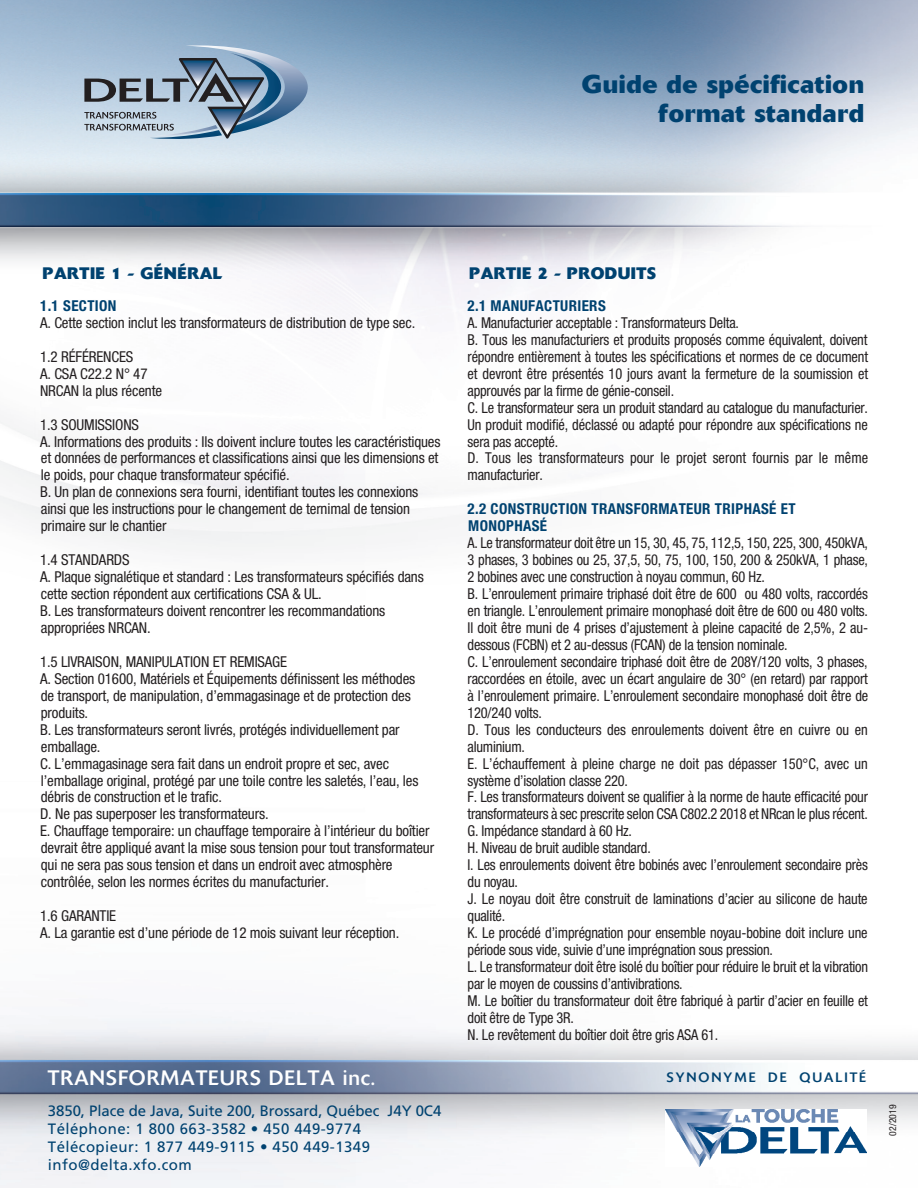
<style>
.page{position:relative;width:918px;height:1188px;background:#fff}
.page>*{position:absolute;margin:0;border:0;box-sizing:border-box;transform-origin:0 0}
.TEXTE_10_PTS{font:700 25.5px/28.5px "Delta";letter-spacing:.025em;color:#004270;text-align:right}
.t1{font:20.7px "Delta";letter-spacing:.045em;color:#fff}
.TEXTE_10_PTS-2{font:700 16.5px "Delta";letter-spacing:.025em;color:#004270}
.TEXTE_10_PTS-3{font:condensed 15px/17px "Helvetica Neue LT Std";letter-spacing:-.01em;color:#231f20;scale:.96 1}
.TEXTE_10_PTS-4{font:condensed 15px/17px "Helvetica Neue LT Std";letter-spacing:-.01em;color:#231f20}
.t2{font:15px "Frutiger LT Std";letter-spacing:.03em;color:#004270}
.TEXTE_10_PTS-5{font:700 condensed 15px/17px "Helvetica Neue LT Std";letter-spacing:.025em;color:#004270}
.t3{font:15px "Frutiger LT Std";letter-spacing:-.005em;color:#004270}
.t4{font:13.5px "Delta";letter-spacing:.145em;color:#004270}
.TEXTE_10_PTS-6{font:condensed 9.75px "Helvetica Neue LT Std";letter-spacing:.015em;color:#231f20}
</style>
<div class="page">
<img style="left:0;top:0;width:918px;height:1188px">
<img style="left:665px;top:1110px;width:202px;height:57px">
<svg style="left:84px;top:45px;width:224px;height:94px;background:#8da3b8"></svg>
<p class="TEXTE_10_PTS" style="left:582px;top:70px;width:284px">Guide de spécification format standard</p>
<p class="TEXTE_10_PTS-2" style="left:43px;top:263px;width:181px">PARTIE 1 - GÉNÉRAL</p>
<p class="TEXTE_10_PTS-2" style="left:469px;top:263px;width:188px">PARTIE 2 - PRODUITS</p>
<p class="TEXTE_10_PTS-5" style="left:40px;top:297px;width:78px">1.1 SECTION</p>
<p class="TEXTE_10_PTS-4" style="left:40px;top:314px;width:377px">A. Cette section inclut les transformateurs de distribution de type sec.</p>
<p class="TEXTE_10_PTS-4" style="left:40px;top:348px;width:95px">1.2 RÉFÉRENCES</p>
<p class="TEXTE_10_PTS-4" style="left:40px;top:365px;width:109px">A. CSA C22.2 N° 47</p>
<p class="TEXTE_10_PTS-4" style="left:40px;top:382px;width:123px">NRCAN la plus récente</p>
<p class="TEXTE_10_PTS-4" style="left:40px;top:416px;width:100px">1.3 SOUMISSIONS</p>
<p class="TEXTE_10_PTS-4" style="left:40px;top:433px;width:402px">A. Informations des produits : Ils doivent inclure toutes les caractéristiques et données de performances et classifications ainsi que les dimensions et le poids, pour chaque transformateur spécifié.</p>
<p class="TEXTE_10_PTS-4" style="left:40px;top:484px;width:380px">B. Un plan de connexions sera fourni, identifiant toutes les connexions ainsi que les instructions pour le changement de ternimal de tension primaire sur le chantier</p>
<p class="TEXTE_10_PTS-4" style="left:40px;top:551px;width:91px">1.4 STANDARDS</p>
<p class="TEXTE_10_PTS-4" style="left:40px;top:568px;width:385px">A. Plaque signalétique et standard : Les transformateurs spécifiés dans cette section répondent aux certifications CSA &amp; UL.</p>
<p class="TEXTE_10_PTS-4" style="left:40px;top:602px;width:347px">B. Les transformateurs doivent rencontrer les recommandations appropriées NRCAN.</p>
<p class="TEXTE_10_PTS-4" style="left:40px;top:653px;width:249px">1.5 LIVRAISON, MANIPULATION ET REMISAGE</p>
<p class="TEXTE_10_PTS-4" style="left:40px;top:670px;width:377px">A. Section 01600, Matériels et Équipements définissent les méthodes de transport, de manipulation, d’emmagasinage et de protection des produits.</p>
<p class="TEXTE_10_PTS-4" style="left:40px;top:721px;width:361px">B. Les transformateurs seront livrés, protégés individuellement par emballage.</p>
<p class="TEXTE_10_PTS-4" style="left:40px;top:755px;width:380px">C. L’emmagasinage sera fait dans un endroit propre et sec, avec l’emballage original, protégé par une toile contre les saletés, l’eau, les débris de construction et le trafic.</p>
<p class="TEXTE_10_PTS-4" style="left:40px;top:806px;width:230px">D. Ne pas superposer les transformateurs.</p>
<p class="TEXTE_10_PTS-4" style="left:40px;top:823px;width:396px">E. Chauffage temporaire: un chauffage temporaire à l’intérieur du boîtier devrait être appliqué avant la mise sous tension pour tout transformateur qui ne sera pas sous tension et dans un endroit avec atmosphère contrôlée, selon les normes écrites du manufacturier.</p>
<p class="TEXTE_10_PTS-4" style="left:40px;top:907px;width:78px">1.6 GARANTIE</p>
<p class="TEXTE_10_PTS-4" style="left:40px;top:924px;width:361px">A. La garantie est d’une période de 12 mois suivant leur réception.</p>
<p class="TEXTE_10_PTS-5" style="left:468px;top:297px;width:140px">2.1 MANUFACTURIERS</p>
<p class="TEXTE_10_PTS-3" style="left:468px;top:314px;width:284px">A. Manufacturier acceptable : Transformateurs Delta.</p>
<p class="TEXTE_10_PTS-3" style="left:468px;top:331px;width:419px;text-align:justify">B. Tous les manufacturiers et produits proposés comme équivalent, doivent répondre entièrement à toutes les spécifications et normes de ce document et devront être présentés 10 jours avant la fermeture de la soumission et approuvés par la firme de génie-conseil.</p>
<p class="TEXTE_10_PTS-3" style="left:468px;top:399px;width:419px;text-align:justify">C. Le transformateur sera un produit standard au catalogue du manufacturier.<br>Un produit modifié, déclassé ou adapté pour répondre aux spécifications ne sera pas accepté.</p>
<p class="TEXTE_10_PTS-3" style="left:468px;top:450px;width:419px">D. Tous les transformateurs pour le projet seront fournis par le même manufacturier.</p>
<p class="TEXTE_10_PTS-5" style="left:468px;top:500px;width:330px">2.2 CONSTRUCTION TRANSFORMATEUR TRIPHASÉ ET<br>MONOPHASÉ</p>
<p class="TEXTE_10_PTS-3" style="left:468px;top:534px;width:419px;text-align:justify">A. Le transformateur doit être un 15, 30, 45, 75, 112,5, 150, 225, 300, 450kVA, 3 phases, 3 bobines ou 25, 37,5, 50, 75, 100, 150, 200 &amp; 250kVA, 1 phase, 2 bobines avec une construction à noyau commun, 60 Hz.</p>
<p class="TEXTE_10_PTS-3" style="left:468px;top:585px;width:419px;text-align:justify">B. L’enroulement primaire triphasé doit être de 600 ou 480 volts, raccordés en triangle. L’enroulement primaire monophasé doit être de 600 ou 480 volts.<br>Il doit être muni de 4 prises d’ajustement à pleine capacité de 2,5%, 2 au&shy;dessous (FCBN) et 2 au-dessus (FCAN) de la tension nominale.</p>
<p class="TEXTE_10_PTS-3" style="left:468px;top:653px;width:419px;text-align:justify">C. L’enroulement secondaire triphasé doit être de 208Y/120 volts, 3 phases, raccordées en étoile, avec un écart angulaire de 30° (en retard) par rapport à l’enroulement primaire. L’enroulement secondaire monophasé doit être de 120/240 volts.</p>
<p class="TEXTE_10_PTS-3" style="left:468px;top:721px;width:418px">D. Tous les conducteurs des enroulements doivent être en cuivre ou en aluminium.</p>
<p class="TEXTE_10_PTS-3" style="left:468px;top:755px;width:418px">E. L’échauffement à pleine charge ne doit pas dépasser 150°C, avec un système d’isolation classe 220.</p>
<p class="TEXTE_10_PTS-3" style="left:468px;top:789px;width:419px">F. Les transformateurs doivent se qualifier à la norme de haute efficacité pour transformateurs à sec prescrite selon CSA C802.2 2018 et NRcan le plus récent.</p>
<p class="TEXTE_10_PTS-3" style="left:468px;top:823px;width:173px">G. Impédance standard à 60 Hz.</p>
<p class="TEXTE_10_PTS-3" style="left:468px;top:839px;width:192px">H. Niveau de bruit audible standard.</p>
<p class="TEXTE_10_PTS-3" style="left:468px;top:856px;width:419px">I. Les enroulements doivent être bobinés avec l’enroulement secondaire près du noyau.</p>
<p class="TEXTE_10_PTS-3" style="left:468px;top:890px;width:418px">J. Le noyau doit être construit de laminations d’acier au silicone de haute qualité.</p>
<p class="TEXTE_10_PTS-3" style="left:468px;top:924px;width:418px">K. Le procédé d’imprégnation pour ensemble noyau-bobine doit inclure une période sous vide, suivie d’une imprégnation sous pression.</p>
<p class="TEXTE_10_PTS-3" style="left:468px;top:958px;width:419px">L. Le transformateur doit être isolé du boîtier pour réduire le bruit et la vibration par le moyen de coussins d’antivibrations.</p>
<p class="TEXTE_10_PTS-3" style="left:468px;top:992px;width:419px">M. Le boîtier du transformateur doit être fabriqué à partir d’acier en feuille et doit être de Type 3R.</p>
<p class="TEXTE_10_PTS-3" style="left:468px;top:1026px;width:263px">N. Le revêtement du boîtier doit être gris ASA 61.</p>
<p class="t1" style="left:48px;top:1065px;width:329px">TRANSFORMATEURS DELTA inc.</p>
<p class="t3" style="left:48px;top:1102px;width:395px">3850, Place de Java, Suite 200, Brossard, Québec J4Y 0C4</p>
<p class="t2" style="left:48px;top:1120px;width:315px">Téléphone: 1 800 663-3582 • 450 449-9774</p>
<p class="t2" style="left:48px;top:1138px;width:324px">Télécopieur: 1 877 449-9115 • 450 449-1349</p>
<p class="t2" style="left:48px;top:1156px;width:145px">info@delta.xfo.com</p>
<p class="t4" style="left:667px;top:1070px;width:201px">SYNONYME DE QUALITÉ</p>
<p class="TEXTE_10_PTS-6" style="left:887px;top:1136px;width:33px;rotate:-90deg">02/2019</p>
</div>
